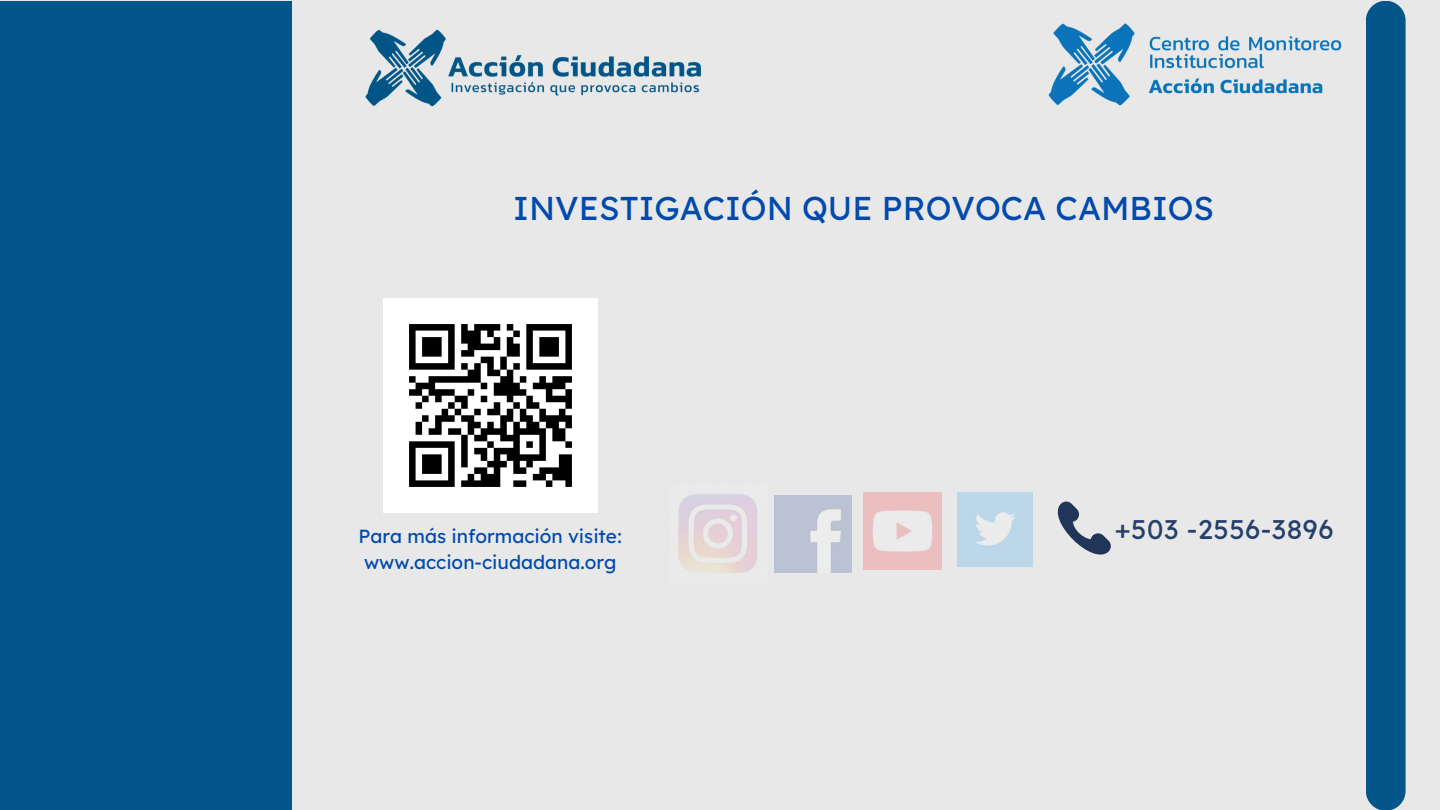
<style>
.page{position:relative;width:1440px;height:810px;background:#e8e8e8}
.page>*{position:absolute;margin:0;border:0;box-sizing:border-box;transform-origin:0 0}
.t1{font:33px "Lexend Deca";color:#004aad}
.t2{font:27px "Lexend Deca";letter-spacing:.02em;color:#263f6b}
.t3{font:19px/26.2px "Lexend Deca";color:#004aad}
</style>
<div class="page">
<div style="left:1366px;top:1px;width:40px;height:809px;background:#02568a;border-radius:20px"></div>
<img style="left:365px;top:29px;width:337px;height:78px">
<img style="left:1048px;top:23px;width:294px;height:83px">
<img style="left:678px;top:494px;width:79px;height:79px">
<img style="left:774px;top:496px;width:77px;height:77px">
<img style="left:864px;top:492px;width:77px;height:78px">
<img style="left:958px;top:492px;width:74px;height:75px">
<svg style="left:1057px;top:501px;width:54px;height:54px"></svg>
<div style="left:0;top:1px;width:291px;height:809px;background:#02568a"></div>
<img style="left:384px;top:298px;width:213px;height:214px">
<h1 class="t1" style="left:513px;top:187px;width:702px">INVESTIGACIÓN QUE PROVOCA CAMBIOS</h1>
<p class="t3" style="left:358px;top:523px;width:265px">Para más información visite: www.accion-ciudadana.org</p>
<p class="t2" style="left:1115px;top:512px;width:220px">+503 -2556-3896</p>
</div>
